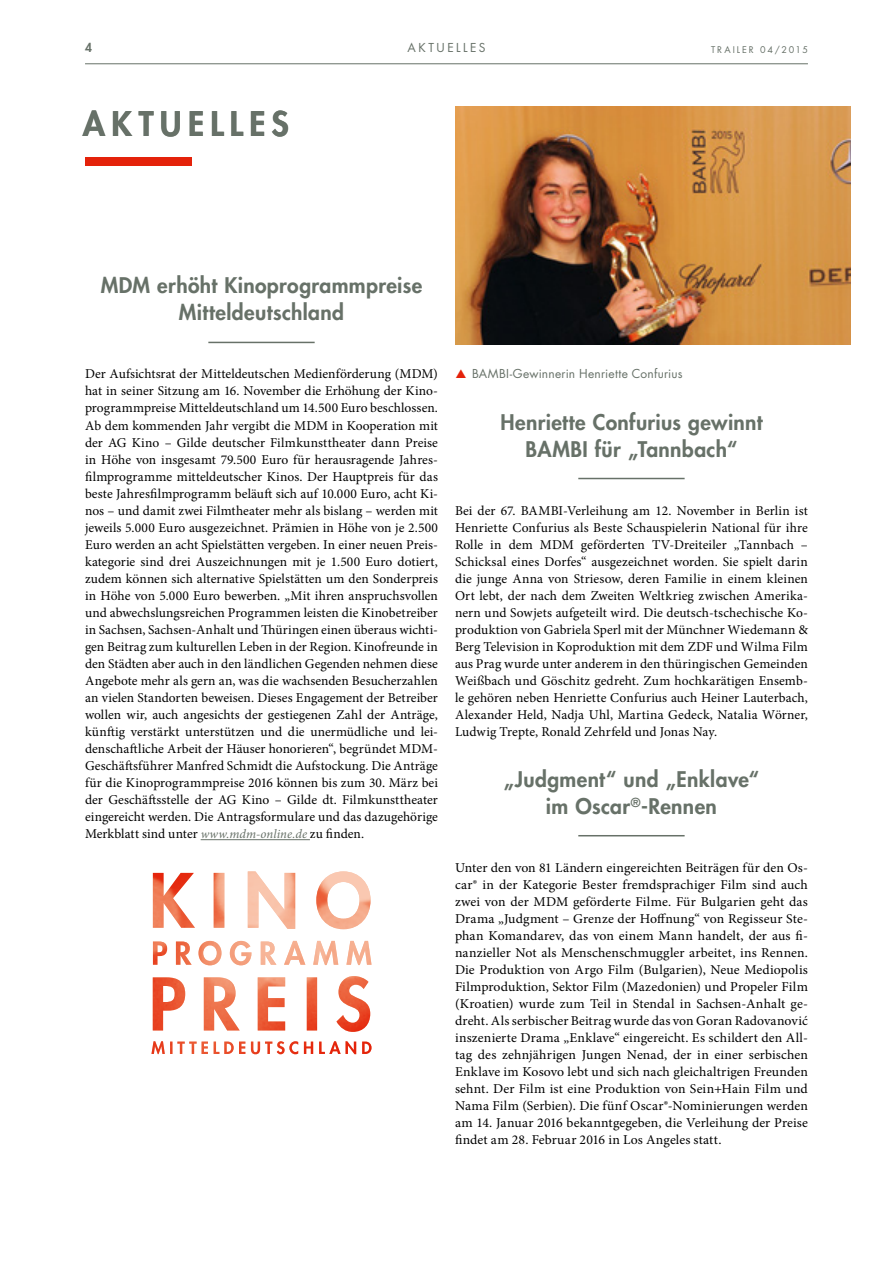
<style>
.page{position:relative;width:893px;height:1263px;background:#fff}
.page>*{position:absolute;margin:0;border:0;box-sizing:border-box;transform-origin:0 0}
.t1{font:800 33px "Futura Std";letter-spacing:.19em;color:#677168}
.t2{font:800 21px/27px "Futura Std";letter-spacing:.015em;color:#677168;text-align:center}
.t3{font:13.5px/17px "Minion Pro";letter-spacing:.005em;color:#000;text-align:justify}
.t4{font:12px "Futura Std";letter-spacing:.02em;color:#677168}
.t5{font:12px "Futura Std";letter-spacing:.21em;color:#677168}
.t6{font:800 12px "Futura Std";color:#677168}
.t7{font:9px "Futura Std";letter-spacing:.215em;color:#677168}
.s1{font-style:italic;font-size:12.75px;color:#677168}
</style>
<div class="page">
<hr style="left:85px;top:63px;width:723px;height:1px;background:#677168">
<div style="left:85px;top:157px;width:106px;height:9px;background:#e4220a"></div>
<hr style="left:208px;top:342px;width:107px;height:1px;background:#677168">
<hr style="left:201px;top:839px;width:109px;height:1px;background:#677168">
<hr style="left:578px;top:478px;width:107px;height:1px;background:#677168">
<hr style="left:578px;top:835px;width:107px;height:1px;background:#677168">
<img style="left:455px;top:106px;width:395px;height:238px">
<img style="left:153px;top:871px;width:219px;height:183px">
<p class="t6" style="left:85px;top:40px;width:8px">4</p>
<p class="t5" style="left:407px;top:40px;width:80px">AKTUELLES</p>
<p class="t7" style="left:711px;top:43px;width:98px">TRAILER 04/2015</p>
<h1 class="t1" style="left:83px;top:103px;width:207px">AKTUELLES</h1>
<h2 class="t2" style="left:101px;top:272px;width:323px">MDM erhöht Kinoprogrammpreise<br>Mitteldeutschland</h2>
<p class="t3" style="left:85px;top:366px;width:354px">Der Aufsichtsrat der Mitteldeutschen Medienförderung (MDM) hat in seiner Sitzung am 16. November die Erhöhung der Kino&shy;programmpreise Mitteldeutschland um 14.500 Euro beschlossen.<br>Ab dem kommenden Jahr vergibt die MDM in Kooperation mit der AG Kino – Gilde deutscher Filmkunsttheater dann Preise in Höhe von insgesamt 79.500 Euro für herausragende Jahres&shy;filmprogramme mitteldeutscher Kinos. Der Hauptpreis für das beste Jahresfilmprogramm beläuft sich auf 10.000 Euro, acht Ki&shy;nos – und damit zwei Filmtheater mehr als bislang – werden mit jeweils 5.000 Euro ausgezeichnet. Prämien in Höhe von je 2.500<br>Euro werden an acht Spielstätten vergeben. In einer neuen Preis&shy;kategorie sind drei Auszeichnungen mit je 1.500 Euro dotiert, zudem können sich alternative Spielstätten um den Sonderpreis in Höhe von 5.000 Euro bewerben. „Mit ihren anspruchsvollen und abwechslungsreichen Programmen leisten die Kinobetreiber in Sachsen, Sachsen-Anhalt und Thüringen einen überaus wichti&shy;gen Beitrag zum kulturellen Leben in der Region. Kinofreunde in den Städten aber auch in den ländlichen Gegenden nehmen diese Angebote mehr als gern an, was die wachsenden Besucherzahlen an vielen Standorten beweisen. Dieses Engagement der Betreiber wollen wir, auch angesichts der gestiegenen Zahl der Anträge, künftig verstärkt unterstützen und die unermüdliche und lei&shy;denschaftliche Arbeit der Häuser honorieren“, begründet MDM-Geschäftsführer Manfred Schmidt die Aufstockung. Die Anträge für die Kinoprogrammpreise 2016 können bis zum 30. März bei der Geschäftsstelle der AG Kino – Gilde dt. Filmkunsttheater eingereicht werden. Die Antragsformulare und das dazugehörige Merkblatt sind unter <span class="s1">www.mdm-online.de</span> zu finden.</p>
<p class="t4" style="left:472px;top:366px;width:212px">BAMBI-Gewinnerin Henriette Confurius</p>
<h2 class="t2" style="left:500px;top:408px;width:264px">Henriette Confurius gewinnt<br>BAMBI für „Tannbach“</h2>
<p class="t3" style="left:455px;top:502px;width:354px">Bei der 67. BAMBI-Verleihung am 12. November in Berlin ist Henriette Confurius als Beste Schauspielerin National für ihre Rolle in dem MDM geförderten TV-Dreiteiler „Tannbach – Schicksal eines Dorfes“ ausgezeichnet worden. Sie spielt darin die junge Anna von Striesow, deren Familie in einem kleinen Ort lebt, der nach dem Zweiten Weltkrieg zwischen Amerika&shy;nern und Sowjets aufgeteilt wird. Die deutsch-tschechische Ko&shy;produktion von Gabriela Sperl mit der Münchner Wiedemann &amp; Berg Television in Koproduktion mit dem ZDF und Wilma Film aus Prag wurde unter anderem in den thüringischen Gemeinden Weißbach und Göschitz gedreht. Zum hochkarätigen Ensemb&shy;le gehören neben Henriette Confurius auch Heiner Lauterbach, Alexander Held, Nadja Uhl, Martina Gedeck, Natalia Wörner, Ludwig Trepte, Ronald Zehrfeld und Jonas Nay.</p>
<h2 class="t2" style="left:504px;top:765px;width:257px">„Judgment“ und „Enklave“ im Oscar<sup>®</sup>-Rennen</h2>
<p class="t3" style="left:455px;top:859px;width:354px">Unter den von 81 Ländern eingereichten Beiträgen für den Os&shy;car® in der Kategorie Bester fremdsprachiger Film sind auch zwei von der MDM geförderte Filme. Für Bulgarien geht das Drama „Judgment – Grenze der Hoffnung“ von Regisseur Ste&shy;phan Komandarev, das von einem Mann handelt, der aus fi&shy;nanzieller Not als Menschenschmuggler arbeitet, ins Rennen.<br>Die Produktion von Argo Film (Bulgarien), Neue Mediopolis Filmproduktion, Sektor Film (Mazedonien) und Propeler Film (Kroatien) wurde zum Teil in Stendal in Sachsen-Anhalt ge&shy;dreht. Als serbischer Beitrag wurde das von Goran Radovanović inszenierte Drama „Enklave“ eingereicht. Es schildert den All&shy;tag des zehnjährigen Jungen Nenad, der in einer serbischen Enklave im Kosovo lebt und sich nach gleichaltrigen Freunden sehnt. Der Film ist eine Produktion von Sein+Hain Film und Nama Film (Serbien). Die fünf Oscar®-Nominierungen werden am 14. Januar 2016 bekanntgegeben, die Verleihung der Preise findet am 28. Februar 2016 in Los Angeles statt.</p>
</div>
